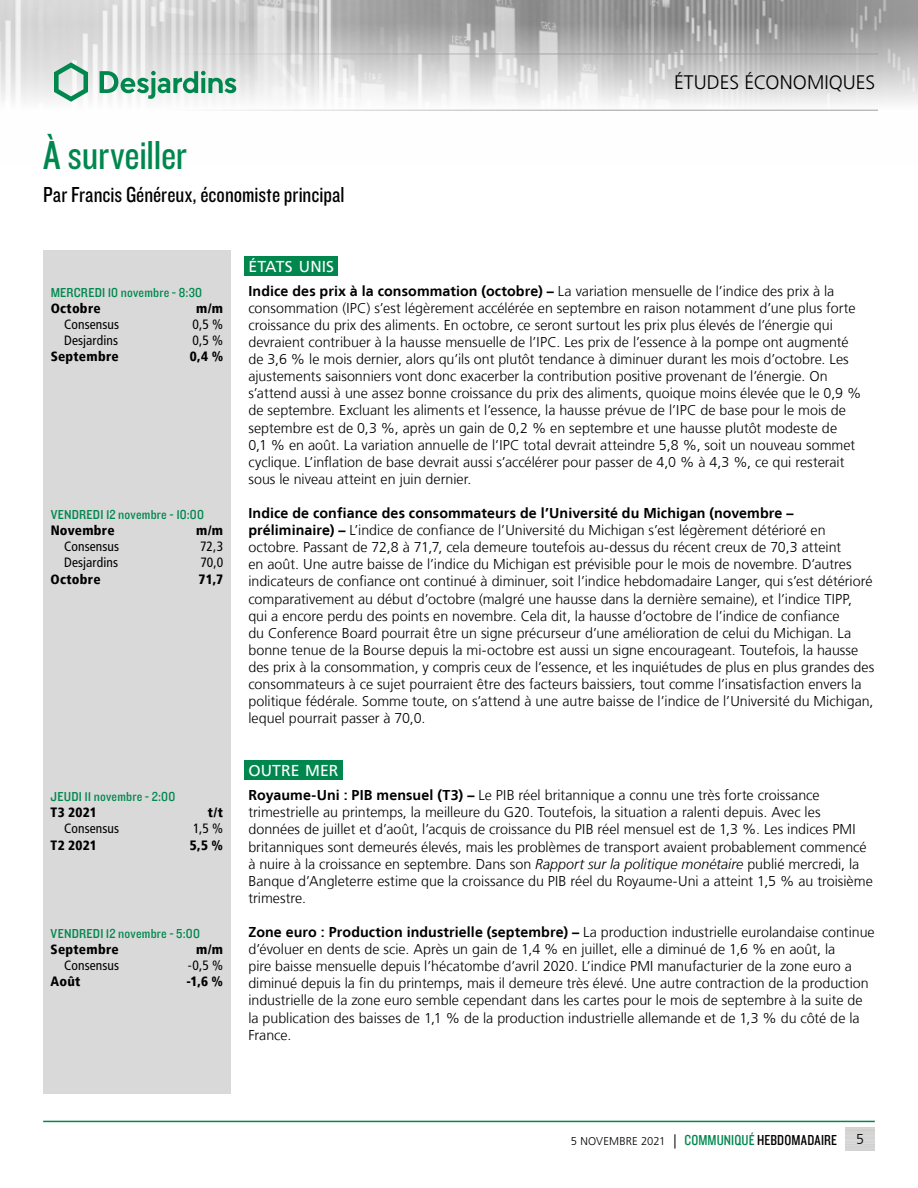
<style>
.page{position:relative;width:918px;height:1188px;background:#fff}
.page>*{position:absolute;margin:0;border:0;box-sizing:border-box;transform-origin:0 0}
.t1{font:42px "Knockout 29 Junior Ltweight";letter-spacing:-.005em;color:#00874e}
.t2{font:22.5px "Knockout 29 Junior Ltweight";color:#000}
.t3{font:300 19.5px "Frutiger LT";color:#000}
.t4{font:15.75px "Frutiger LT";letter-spacing:.005em;color:#fff}
.t5{font:300 14.25px/17.1px "Frutiger LT";color:#000}
.t6{font:13.5px "Knockout 30 Junior Welterwt";letter-spacing:.015em;color:#00874e}
.t7{font:900 condensed 13.5px "Frutiger LT";letter-spacing:.02em;color:#000}
.t8{font:condensed 13.5px "Frutiger LT";letter-spacing:.01em;color:#000}
.t9{font:300 11.25px "Frutiger LT";letter-spacing:.01em;color:#000}
.s1{font-weight:700}
.s2{font-style:italic}
.s3{font-size:14.25px}
.s4{font-family:"Knockout 29 Junior Ltweight";font-weight:400;font-size:15px;color:#00874e}
.s5{font-family:"Knockout 29 Junior Ltweight";font-weight:400;font-size:15px}
</style>
<div class="page">
<img style="left:0;top:0;width:918px;height:110px">
<hr style="left:0;top:54px;width:878px;height:1px;background:#9d9d9c">
<hr style="left:0;top:110px;width:878px;height:1px;background:#9d9d9c">
<svg style="left:54px;top:62px;width:34px;height:40px"></svg>
<svg style="left:100px;top:71px;width:136px;height:28px"></svg>
<hr style="left:43px;top:1121px;width:832px;height:1px;background:#00874e">
<div style="left:43px;top:250px;width:188px;height:844px;background:#d9d9d9"></div>
<div style="left:244px;top:256px;width:94px;height:20px;background:#00874e"></div>
<div style="left:244px;top:760px;width:98px;height:20px;background:#00874e"></div>
<h1 class="t1" style="left:43px;top:128px;width:145px">À surveiller</h1>
<h2 class="t2" style="left:43px;top:180px;width:303px">Par Francis Généreux, économiste principal</h2>
<h3 class="t3" style="left:674px;top:72px;width:203px">ÉTUDES ÉCONOMIQUES</h3>
<p class="t6" style="left:51px;top:283px;width:153px">MERCREDI 10 novembre - 8:30</p>
<p class="t7" style="left:51px;top:300px;width:52px">Octobre</p>
<p class="t7" style="left:196px;top:300px;width:28px">m/m</p>
<p class="t8" style="left:64px;top:316px;width:57px">Consensus</p>
<p class="t8" style="left:192px;top:316px;width:32px">0,5 %</p>
<p class="t8" style="left:64px;top:333px;width:55px">Desjardins</p>
<p class="t8" style="left:192px;top:333px;width:32px">0,5 %</p>
<p class="t7" style="left:51px;top:349px;width:70px">Septembre</p>
<p class="t7" style="left:190px;top:349px;width:35px">0,4 %</p>
<p class="t6" style="left:51px;top:505px;width:155px">VENDREDI 12 novembre - 10:00</p>
<p class="t7" style="left:51px;top:522px;width:65px">Novembre</p>
<p class="t7" style="left:196px;top:522px;width:28px">m/m</p>
<p class="t8" style="left:64px;top:539px;width:57px">Consensus</p>
<p class="t8" style="left:200px;top:539px;width:25px">72,3</p>
<p class="t8" style="left:64px;top:555px;width:55px">Desjardins</p>
<p class="t8" style="left:200px;top:555px;width:24px">70,0</p>
<p class="t7" style="left:51px;top:571px;width:52px">Octobre</p>
<p class="t7" style="left:199px;top:571px;width:26px">71,7</p>
<p class="t6" style="left:51px;top:787px;width:126px">JEUDI 11 novembre - 2:00</p>
<p class="t7" style="left:51px;top:804px;width:48px">T3 2021</p>
<p class="t7" style="left:208px;top:804px;width:17px">t/t</p>
<p class="t8" style="left:64px;top:821px;width:57px">Consensus</p>
<p class="t8" style="left:193px;top:821px;width:32px">1,5 %</p>
<p class="t7" style="left:51px;top:837px;width:48px">T2 2021</p>
<p class="t7" style="left:190px;top:837px;width:35px">5,5 %</p>
<p class="t6" style="left:51px;top:924px;width:151px">VENDREDI 12 novembre - 5:00</p>
<p class="t7" style="left:51px;top:941px;width:70px">Septembre</p>
<p class="t7" style="left:196px;top:941px;width:28px">m/m</p>
<p class="t8" style="left:64px;top:958px;width:57px">Consensus</p>
<p class="t8" style="left:188px;top:958px;width:37px">-0,5 %</p>
<p class="t7" style="left:51px;top:974px;width:31px">Août</p>
<p class="t7" style="left:187px;top:974px;width:38px">-1,6 %</p>
<p class="t4" style="left:248px;top:257px;width:87px">ÉTATS UNIS</p>
<p class="t5" style="left:248px;top:283px;width:614px"><span class="s1">Indice des prix à la consommation (octobre) –</span> La variation mensuelle de l’indice des prix à la consommation (IPC) s’est légèrement accélérée en septembre en raison notamment d’une plus forte croissance du prix des aliments. En octobre, ce seront surtout les prix plus élevés de l’énergie qui devraient contribuer à la hausse mensuelle de l’IPC. Les prix de l’essence à la pompe ont augmenté de 3,6 % le mois dernier, alors qu’ils ont plutôt tendance à diminuer durant les mois d’octobre. Les ajustements saisonniers vont donc exacerber la contribution positive provenant de l’énergie. On s’attend aussi à une assez bonne croissance du prix des aliments, quoique moins élevée que le 0,9 % de septembre. Excluant les aliments et l’essence, la hausse prévue de l’IPC de base pour le mois de septembre est de 0,3 %, après un gain de 0,2 % en septembre et une hausse plutôt modeste de<br>0,1 % en août. La variation annuelle de l’IPC total devrait atteindre 5,8 %, soit un nouveau sommet cyclique. L’inflation de base devrait aussi s’accélérer pour passer de 4,0 % à 4,3 %, ce qui resterait sous le niveau atteint en juin dernier.</p>
<p class="t5" style="left:248px;top:505px;width:627px"><span class="s1">Indice de confiance des consommateurs de l’Université du Michigan (novembre – préliminaire) –</span> L’indice de confiance de l’Université du Michigan s’est légèrement détérioré en octobre. Passant de 72,8 à 71,7, cela demeure toutefois au-dessus du récent creux de 70,3 atteint<br>en août. Une autre baisse de l’indice du Michigan est prévisible pour le mois de novembre. D’autres indicateurs de confiance ont continué à diminuer, soit l’indice hebdomadaire Langer, qui s’est détérioré comparativement au début d’octobre (malgré une hausse dans la dernière semaine), et l’indice TIPP, qui a encore perdu des points en novembre. Cela dit, la hausse d’octobre de l’indice de confiance<br>du Conference Board pourrait être un signe précurseur d’une amélioration de celui du Michigan. La bonne tenue de la Bourse depuis la mi-octobre est aussi un signe encourageant. Toutefois, la hausse des prix à la consommation, y compris ceux de l’essence, et les inquiétudes de plus en plus grandes des consommateurs à ce sujet pourraient être des facteurs baissiers, tout comme l’insatisfaction envers la politique fédérale. Somme toute, on s’attend à une autre baisse de l’indice de l’Université du Michigan, lequel pourrait passer à 70,0.</p>
<p class="t4" style="left:248px;top:762px;width:91px">OUTRE MER</p>
<p class="t5" style="left:248px;top:787px;width:626px"><span class="s1">Royaume‑Uni : PIB mensuel (T3) –</span> Le PIB réel britannique a connu une très forte croissance trimestrielle au printemps, la meilleure du G20. Toutefois, la situation a ralenti depuis. Avec les données de juillet et d’août, l’acquis de croissance du PIB réel mensuel est de 1,3 %. Les indices PMI britanniques sont demeurés élevés, mais les problèmes de transport avaient probablement commencé à nuire à la croissance en septembre. Dans son <span class="s2">Rapport sur la politique monétaire</span> publié mercredi, la Banque d’Angleterre estime que la croissance du PIB réel du Royaume-Uni a atteint 1,5 % au troisième trimestre.</p>
<p class="t5" style="left:248px;top:924px;width:628px"><span class="s1">Zone euro : Production industrielle (septembre) –</span> La production industrielle eurolandaise continue d’évoluer en dents de scie. Après un gain de 1,4 % en juillet, elle a diminué de 1,6 % en août, la<br>pire baisse mensuelle depuis l’hécatombe d’avril 2020. L’indice PMI manufacturier de la zone euro a diminué depuis la fin du printemps, mais il demeure très élevé. Une autre contraction de la production industrielle de la zone euro semble cependant dans les cartes pour le mois de septembre à la suite de la publication des baisses de 1,1 % de la production industrielle allemande et de 1,3 % du côté de la France.</p>
<p class="t9" style="left:571px;top:1135px;width:268px">5 NOVEMBRE 2021 <span class="s3">|</span> <span class="s4">COMMUNIQUÉ</span> <span class="s5">HEBDOMADAIRE</span></p>
<p class="t5" style="left:856px;top:1131px;width:9px">5</p>
</div>
